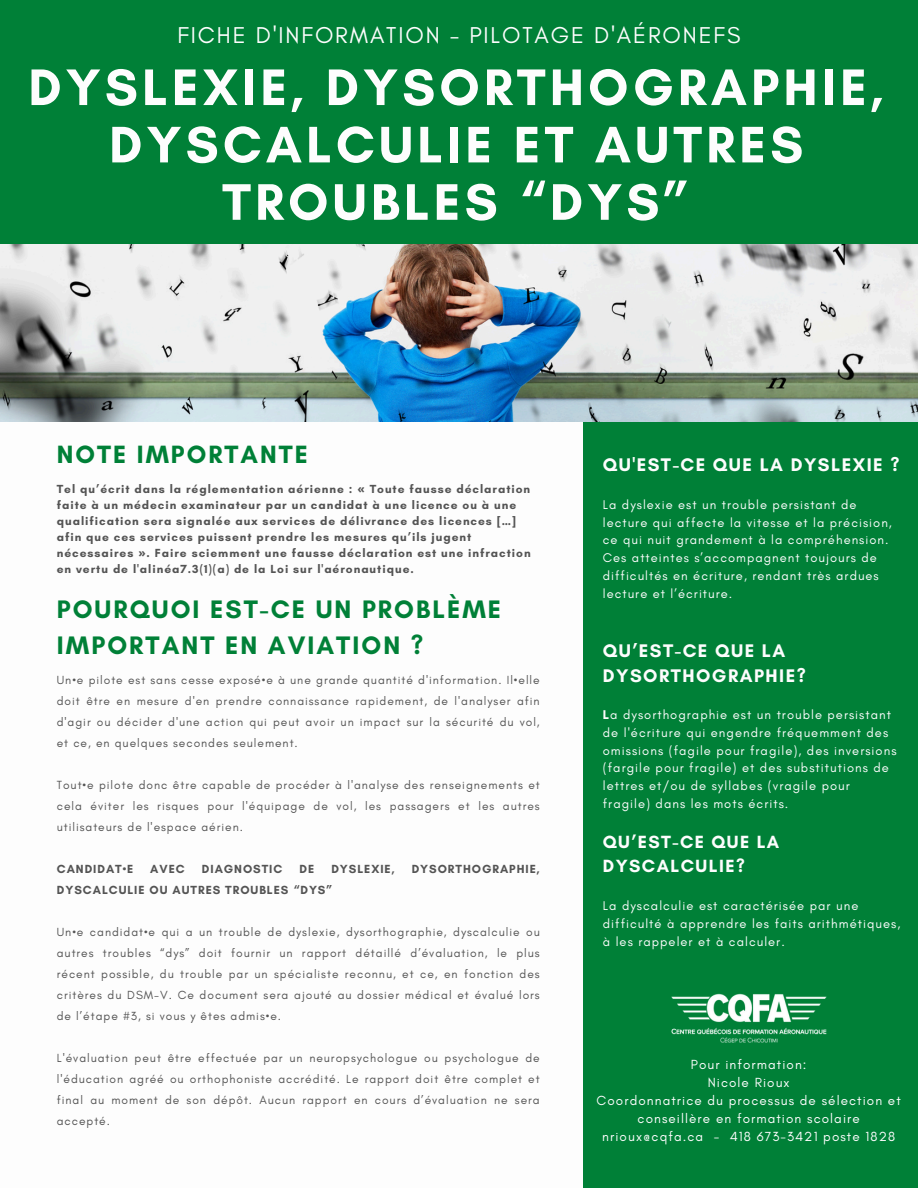
<style>
.page{position:relative;width:918px;height:1188px;background:#fff}
.page>*{position:absolute;margin:0;border:0;box-sizing:border-box;transform-origin:0 0}
.t1{font:700 52.35px/57.3px "Glacial Indifference";letter-spacing:.08em;color:#fdfdfd;text-align:center}
.t2{font:700 25.8px/36px "Glacial Indifference";letter-spacing:.08em;color:#008037}
.t3{font:700 25.5px "Glacial Indifference";letter-spacing:.08em;color:#008037}
.t4{font:23.4px "Glacial Indifference";letter-spacing:.08em;color:#fdfdfd}
.t5{font:700 18.6px/25.2px "Glacial Indifference";letter-spacing:.08em;color:#fdfdfd}
.t6{font:700 18px/24.2px "Glacial Indifference";letter-spacing:.08em;color:#fdfdfd}
.t7{font:13.5px/17.9px "Glacial Indifference";letter-spacing:.08em;color:#fdfdfd;text-align:center}
.t8{font:12.9px/17.9px "Glacial Indifference";letter-spacing:.08em;color:#fdfdfd}
.t9{font:12px/21px "Glacial Indifference";letter-spacing:.08em;color:#545454;text-align:justify}
.t10{font:700 12px/15.9px "Glacial Indifference";letter-spacing:.08em;color:#545454}
.s1{font-family:"Noto Sans"}
.s2{font-weight:700}
</style>
<div class="page">
<div style="left:0;top:0;width:918px;height:287px;background:#008037"></div>
<div style="left:583px;top:418px;width:335px;height:770px;background:#008037"></div>
<img style="left:0;top:245px;width:918px;height:176px">
<img style="left:671px;top:993px;width:156px;height:50px">
<h4 class="t4" style="left:177px;top:20px;width:565px">FICHE D'INFORMATION - PILOTAGE D'AÉRONEFS</h4>
<h5 class="t1" style="left:28px;top:58px;width:857px">DYSLEXIE, DYSORTHOGRAPHIE,<br>DYSCALCULIE ET AUTRES<br>TROUBLES “DYS”</h5>
<h2 class="t3" style="left:57px;top:439px;width:253px">NOTE IMPORTANTE</h2>
<p class="t10" style="left:57px;top:481px;width:475px">Tel qu’écrit dans la réglementation aérienne : <span class="s1">«</span> Toute fausse déclaration faite à un médecin examinateur par un candidat à une licence ou à une qualification sera signalée aux services de délivrance des licences […] afin que ces services puissent prendre les mesures qu’ils jugent nécessaires <span class="s1">»</span>. Faire sciemment une fausse déclaration est une infraction en vertu de l'alinéa7.3(1)(a) de la Loi sur l'aéronautique.</p>
<h5 class="t2" style="left:57px;top:591px;width:446px">POURQUOI EST-CE UN PROBLÈME<br>IMPORTANT EN AVIATION ?</h5>
<h4 class="t9" style="left:57px;top:669px;width:484px">Un•e pilote est sans cesse exposé•e à une grande quantité d'information. Il•elle doit être en mesure d'en prendre connaissance rapidement, de l'analyser afin d'agir ou décider d'une action qui peut avoir un impact sur la sécurité du vol, et ce, en quelques secondes seulement.</h4>
<h5 class="t9" style="left:57px;top:774px;width:484px">Tout•e pilote donc être capable de procéder à l'analyse des renseignements et cela éviter les risques pour l'équipage de vol, les passagers et les autres utilisateurs de l'espace aérien.</h5>
<p class="t10" style="left:57px;top:860px;width:78px">CANDIDAT•E</p>
<p class="t10" style="left:150px;top:860px;width:36px">AVEC</p>
<p class="t10" style="left:202px;top:860px;width:82px">DIAGNOSTIC</p>
<p class="t10" style="left:300px;top:860px;width:16px">DE</p>
<p class="t10" style="left:331px;top:860px;width:65px">DYSLEXIE,</p>
<p class="t10" style="left:412px;top:860px;width:130px">DYSORTHOGRAPHIE,</p>
<p class="t10" style="left:57px;top:881px;width:277px">DYSCALCULIE OU AUTRES TROUBLES “DYS”</p>
<h5 class="t9" style="left:57px;top:921px;width:484px">Un•e candidat•e qui a un trouble de dyslexie, dysorthographie, dyscalculie ou autres troubles “dys” doit fournir un rapport détaillé d’évaluation, le plus récent possible, du trouble par un spécialiste reconnu, et ce, en fonction des critères du DSM-V. Ce document sera ajouté au dossier médical et évalué lors de l’étape #3, si vous y êtes admis•e.</h5>
<h2 class="t9" style="left:57px;top:1047px;width:484px">L'évaluation peut être effectuée par un neuropsychologue ou psychologue de l'éducation agréé ou orthophoniste accrédité. Le rapport doit être complet et final au moment de son dépôt. Aucun rapport en cours d’évaluation ne sera accepté.</h2>
<p class="t5" style="left:603px;top:452px;width:298px">QU'EST-CE QUE LA DYSLEXIE ?</p>
<h3 class="t8" style="left:603px;top:495px;width:291px">La dyslexie est un trouble persistant de lecture qui affecte la vitesse et la précision, ce qui nuit grandement à la compréhension.<br>Ces atteintes s’accompagnent toujours de difficultés en écriture, rendant très ardues lecture et l’écriture.</h3>
<h1 class="t5" style="left:603px;top:638px;width:204px">QU’EST-CE QUE LA<br>DYSORTHOGRAPHIE?</h1>
<p class="t8" style="left:603px;top:705px;width:295px"><span class="s2">L</span>a dysorthographie est un trouble persistant de l'écriture qui engendre fréquemment des omissions (fagile pour fragile), des inversions (fargile pour fragile) et des substitutions de lettres et/ou de syllabes (vragile pour fragile) dans les mots écrits.</p>
<p class="t6" style="left:603px;top:830px;width:178px">QU’EST-CE QUE LA<br>DYSCALCULIE?</p>
<h4 class="t8" style="left:603px;top:897px;width:299px">La dyscalculie est caractérisée par une difficulté à apprendre les faits arithmétiques, à les rappeler et à calculer.</h4>
<p class="t7" style="left:597px;top:1055px;width:306px">Pour information:<br>Nicole Rioux<br>Coordonnatrice du processus de sélection et conseillère en formation scolaire nrioux@cqfa.ca - 418 673-3421 poste 1828</p>
</div>
